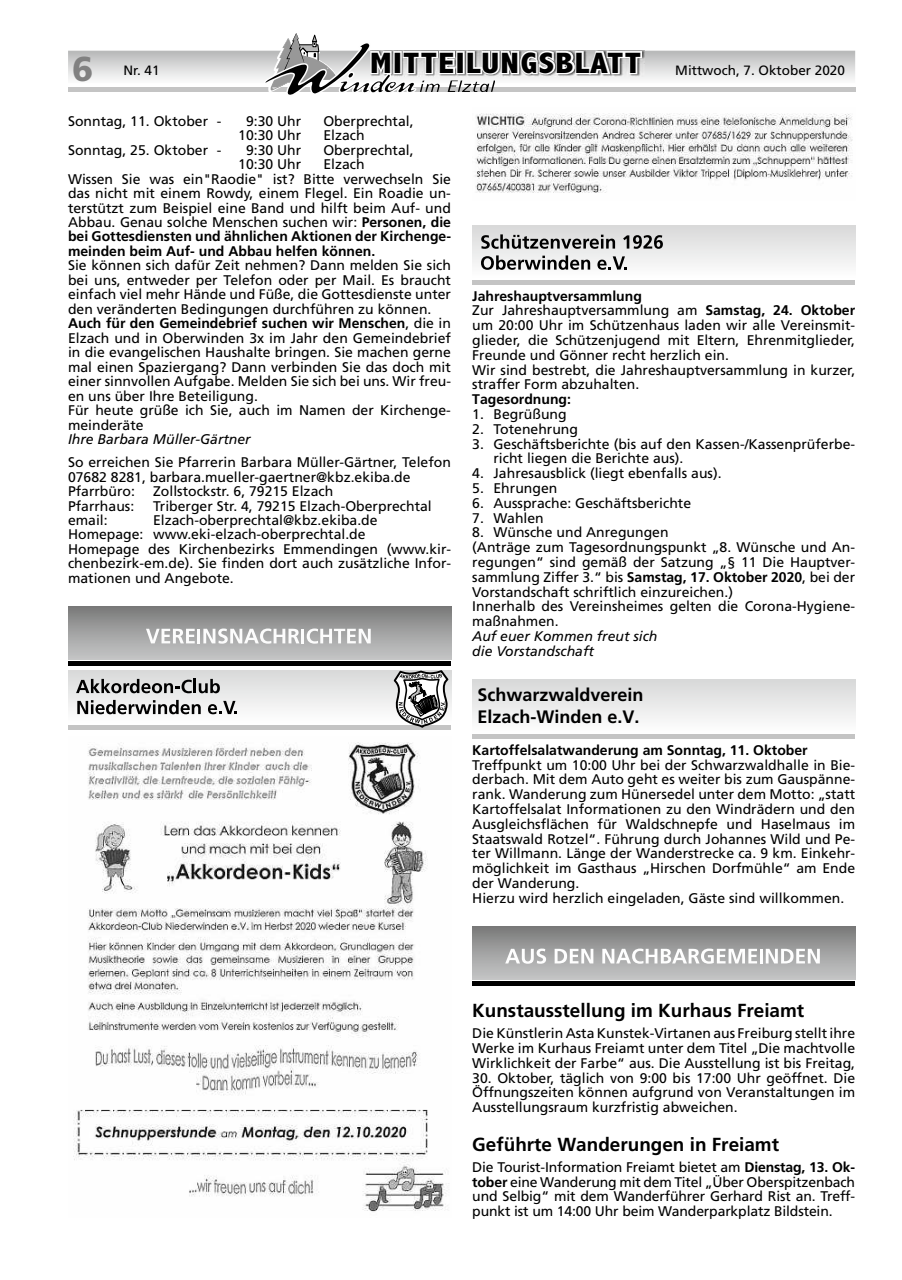
<style>
.page{position:relative;width:902px;height:1280px;background:#fff}
.page>*{position:absolute;margin:0;border:0;box-sizing:border-box;transform-origin:0 0}
.t1{font:900 34.5px "Frutiger";color:#818181}
.t2{font:700 18.9px "Frutiger";color:#000}
.t3{font:700 18px/21.6px "Frutiger";color:#000}
.t4{font:13.95px/14.9px "Frutiger";color:#000}
.t5{font:italic 13.95px/14.9px "Frutiger";color:#000}
.t6{font:700 13.95px "Frutiger";color:#000}
.t7{font:13.5px "Frutiger";color:#000}
.s1{font-family:"Abadi";font-weight:800;font-stretch:condensed;font-size:29.7px}
.s2{font-weight:700}
</style>
<div class="page">
<svg style="left:68px;top:33px;width:787px;height:62px"></svg>
<div style="left:68px;top:607px;width:383px;height:52px;background:linear-gradient(to bottom,#7c7d7c,#c5c6c6)"></div>
<hr style="left:68px;top:662px;width:383px;height:4px;background:#000">
<svg style="left:146px;top:629px;width:49px;height:14px"></svg>
<hr style="left:197px;top:629px;width:3px;height:14px;background:#fcfcfc">
<svg style="left:203px;top:628px;width:96px;height:16px"></svg>
<hr style="left:301px;top:629px;width:3px;height:14px;background:#fcfcfc">
<svg style="left:307px;top:628px;width:63px;height:16px"></svg>
<div style="left:68px;top:670px;width:383px;height:52px;background:linear-gradient(to bottom,#d8d9d9,#fdfdfd)"></div>
<hr style="left:68px;top:725px;width:383px;height:4px;background:#c4c4c4">
<svg style="left:76px;top:679px;width:116px;height:14px;background:#8d8e8e"></svg>
<hr style="left:193px;top:679px;width:3px;height:14px;background:#000">
<svg style="left:199px;top:679px;width:21px;height:14px"></svg>
<svg style="left:77px;top:700px;width:124px;height:14px"></svg>
<svg style="left:208px;top:701px;width:29px;height:13px"></svg>
<svg style="left:392px;top:670px;width:57px;height:58px"></svg>
<img style="left:73px;top:742px;width:376px;height:470px">
<img style="left:475px;top:113px;width:378px;height:80px">
<div style="left:472px;top:226px;width:383px;height:52px;background:linear-gradient(to bottom,#d9d9d9,#fdfdfd)"></div>
<div style="left:472px;top:280px;width:383px;height:5px;background:#c4c4c4"></div>
<svg style="left:481px;top:234px;width:134px;height:15px;background:#929292"></svg>
<svg style="left:623px;top:235px;width:39px;height:14px"></svg>
<svg style="left:481px;top:255px;width:109px;height:15px"></svg>
<svg style="left:597px;top:256px;width:29px;height:14px"></svg>
<div style="left:472px;top:680px;width:383px;height:52px;background:linear-gradient(to bottom,#d8d8d8,#fdfdfd)"></div>
<hr style="left:472px;top:735px;width:383px;height:4px;background:#c4c4c4">
<div style="left:472px;top:927px;width:383px;height:52px;background:linear-gradient(to bottom,#7c7d7d,#c6c7c7)"></div>
<hr style="left:472px;top:982px;width:383px;height:4px;background:#000">
<svg style="left:505px;top:948px;width:41px;height:16px"></svg>
<svg style="left:554px;top:949px;width:39px;height:14px"></svg>
<svg style="left:602px;top:948px;width:155px;height:16px"></svg>
<hr style="left:759px;top:949px;width:3px;height:14px;background:#fefefe">
<svg style="left:765px;top:949px;width:54px;height:14px"></svg>
<h1 class="t1" style="left:72px;top:48px;width:23px">6</h1>
<p class="t7" style="left:123px;top:62px;width:38px">Nr. 41</p>
<p class="t7" style="left:370px;top:62px;width:476px"><span class="s1">MITTEILUNGSBLATT</span> Mittwoch, 7. Oktober 2020</p>
<p class="t4" style="left:68px;top:113px;width:155px">Sonntag, 11. Oktober -</p>
<p class="t4" style="left:246px;top:113px;width:57px">9:30 Uhr</p>
<p class="t4" style="left:323px;top:113px;width:92px">Oberprechtal,</p>
<p class="t4" style="left:238px;top:128px;width:65px">10:30 Uhr</p>
<p class="t4" style="left:323px;top:128px;width:43px">Elzach</p>
<p class="t4" style="left:68px;top:142px;width:155px">Sonntag, 25. Oktober -</p>
<p class="t4" style="left:246px;top:142px;width:57px">9:30 Uhr</p>
<p class="t4" style="left:323px;top:142px;width:92px">Oberprechtal,</p>
<p class="t4" style="left:238px;top:157px;width:65px">10:30 Uhr</p>
<p class="t4" style="left:68px;top:157px;width:384px;line-height:14.4px;text-indent:255px">Elzach<br>Wissen Sie was ein"Raodie" ist? Bitte verwechseln Sie das nicht mit einem Rowdy, einem Flegel. Ein Roadie un&shy;terstützt zum Beispiel eine Band und hilft beim Auf- und Abbau. Genau solche Menschen suchen wir: <span class="s2">Personen, die bei Gottesdiensten und ähnlichen Aktionen der Kirchenge&shy;meinden beim Auf- und Abbau helfen können.</span></p>
<p class="t4" style="left:68px;top:258px;width:384px;line-height:14.4px">Sie können sich dafür Zeit nehmen? Dann melden Sie sich bei uns, entweder per Telefon oder per Mail. Es braucht einfach viel mehr Hände und Füße, die Gottesdienste unter den veränderten Bedingungen durchführen zu können.<br><span class="s2">Auch für den Gemeindebrief suchen wir Menschen</span>, die in Elzach und in Oberwinden 3x im Jahr den Gemeindebrief in die evangelischen Haushalte bringen. Sie machen gerne mal einen Spaziergang? Dann verbinden Sie das doch mit einer sinnvollen Aufgabe. Melden Sie sich bei uns. Wir freu&shy;en uns über Ihre Beteiligung.<br>Für heute grüße ich Sie, auch im Namen der Kirchenge&shy;meinderäte</p>
<p class="t5" style="left:68px;top:432px;width:184px">Ihre Barbara Müller-Gärtner</p>
<p class="t4" style="left:68px;top:455px;width:384px;line-height:14.4px">So erreichen Sie Pfarrerin Barbara Müller-Gärtner, Telefon<br>07682 8281, barbara.mueller-gaertner@kbz.ekiba.de<br>Pfarrbüro:</p>
<p class="t4" style="left:153px;top:484px;width:181px">Zollstockstr. 6, 79215 Elzach</p>
<p class="t4" style="left:68px;top:498px;width:68px">Pfarrhaus:</p>
<p class="t4" style="left:153px;top:498px;width:280px">Triberger Str. 4, 79215 Elzach-Oberprechtal</p>
<p class="t4" style="left:68px;top:513px;width:41px">email:</p>
<p class="t4" style="left:68px;top:513px;width:384px;line-height:14.4px;text-indent:85px">Elzach-oberprechtal@kbz.ekiba.de Homepage: www.eki-elzach-oberprechtal.de<br>Homepage des Kirchenbezirks Emmendingen (www.kir&shy;chenbezirk-em.de). Sie finden dort auch zusätzliche Infor&shy;mationen und Angebote.</p>
<p class="t4" style="left:472px;top:288px;width:384px"><span class="s2">Jahreshauptversammlung<br></span>Zur Jahreshauptversammlung am <span class="s2">Samstag, 24. Oktober </span>um 20:00 Uhr im Schützenhaus laden wir alle Vereinsmit&shy;glieder, die Schützenjugend mit Eltern, Ehrenmitglieder, Freunde und Gönner recht herzlich ein.<br>Wir sind bestrebt, die Jahreshauptversammlung in kurzer, straffer Form abzuhalten.</p>
<p class="t6" style="left:472px;top:391px;width:100px">Tagesordnung:</p>
<p class="t4" style="left:472px;top:407px;width:96px">1. Begrüßung</p>
<p class="t4" style="left:472px;top:421px;width:107px">2. Totenehrung</p>
<p class="t4" style="left:493px;top:436px;width:363px;text-indent:-21px">3. Geschäftsberichte (bis auf den Kassen-/Kassenprüferbe&shy;richt liegen die Berichte aus).</p>
<p class="t4" style="left:472px;top:466px;width:251px">4. Jahresausblick (liegt ebenfalls aus).</p>
<p class="t4" style="left:472px;top:480px;width:87px">5. Ehrungen</p>
<p class="t4" style="left:472px;top:495px;width:220px">6. Aussprache: Geschäftsberichte</p>
<p class="t4" style="left:472px;top:510px;width:73px">7. Wahlen</p>
<p class="t4" style="left:472px;top:525px;width:384px">8. Wünsche und Anregungen<br>(Anträge zum Tagesordnungspunkt „8. Wünsche und An&shy;regungen“ sind gemäß der Satzung „§ 11 Die Hauptver&shy;sammlung Ziffer 3.“ bis <span class="s2">Samstag, 17. Oktober 2020</span>, bei der Vorstandschaft schriftlich einzureichen.)<br>Innerhalb des Vereinsheimes gelten die Corona-Hygiene&shy;maßnahmen.</p>
<p class="t5" style="left:472px;top:628px;width:187px">Auf euer Kommen freut sich die Vorstandschaft</p>
<p class="t3" style="left:477px;top:684px;width:168px">Schwarzwaldverein<br>Elzach-Winden e.V.</p>
<p class="t6" style="left:472px;top:742px;width:337px">Kartoffelsalatwanderung am Sonntag, 11. Oktober</p>
<p class="t4" style="left:472px;top:757px;width:384px">Treffpunkt um 10:00 Uhr bei der Schwarzwaldhalle in Bie&shy;derbach. Mit dem Auto geht es weiter bis zum Gauspänne&shy;rank. Wanderung zum Hünersedel unter dem Motto: „statt Kartoffelsalat Informationen zu den Windrädern und den Ausgleichsflächen für Waldschnepfe und Haselmaus im Staatswald Rotzel“. Führung durch Johannes Wild und Pe&shy;ter Willmann. Länge der Wanderstrecke ca. 9 km. Einkehr&shy;möglichkeit im Gasthaus „Hirschen Dorfmühle“ am Ende der Wanderung.<br>Hierzu wird herzlich eingeladen, Gäste sind willkommen.</p>
<h2 class="t2" style="left:472px;top:999px;width:333px">Kunstausstellung im Kurhaus Freiamt</h2>
<p class="t4" style="left:472px;top:1026px;width:384px;text-align:justify">Die Künstlerin Asta Kunstek-Virtanen aus Freiburg stellt ihre Werke im Kurhaus Freiamt unter dem Titel „Die machtvolle Wirklichkeit der Farbe“ aus. Die Ausstellung ist bis Freitag,</p>
<p class="t4" style="left:472px;top:1070px;width:384px;text-align:justify">30. Oktober, täglich von 9:00 bis 17:00 Uhr geöffnet. Die Öffnungszeiten können aufgrund von Veranstaltungen im Ausstellungsraum kurzfristig abweichen.</p>
<h2 class="t2" style="left:472px;top:1133px;width:308px">Geführte Wanderungen in Freiamt</h2>
<p class="t4" style="left:472px;top:1159px;width:384px;text-align:justify">Die Tourist-Information Freiamt bietet am <span class="s2">Dienstag, 13. Ok&shy;tober</span> eine Wanderung mit dem Titel „Über Oberspitzenbach und Selbig“ mit dem Wanderführer Gerhard Rist an. Treff&shy;punkt ist um 14:00 Uhr beim Wanderparkplatz Bildstein.</p>
</div>
